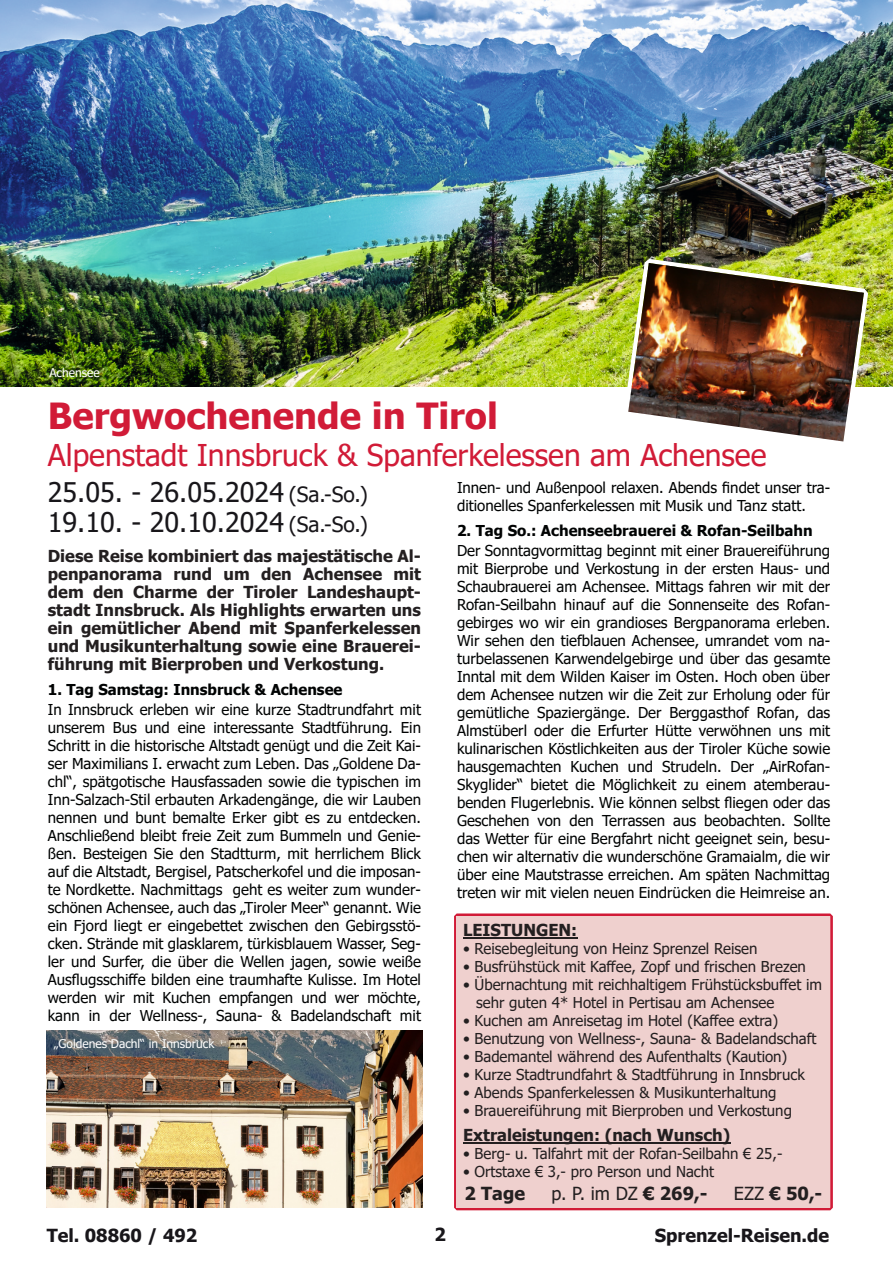
<style>
.page{position:relative;width:893px;height:1263px;background:#fff}
.page>*{position:absolute;margin:0;border:0;box-sizing:border-box;transform-origin:0 0}
.t1{font:700 36px "Tahoma";color:#d11b37}
.t2{font:30px "Tahoma";color:#d11b37}
.t3{font:27px/30px "Tahoma";color:#18161a}
.t4{font:700 18px "Tahoma";color:#18161a}
.t5{font:18px "Tahoma";color:#231f20}
.t6{font:700 18px "Tahoma";color:#231f20}
.t7{font:700 16.5px/18px "Tahoma";color:#231f20;text-align:justify}
.t8{font:15px/18px "Tahoma";color:#010303;text-align:justify}
.t9{font:15px/18px "Tahoma";color:#231f20}
.t10{font:700 15px "Tahoma";color:#010303}
.t11{font:12px "Tahoma";color:#fff}
.s1{font-size:21px}
.s2{font-weight:700}
.s3{font-weight:400}
</style>
<div class="page">
<svg style="left:454px;top:913px;width:379px;height:297px;background:#d73d54"></svg>
<div style="left:457px;top:916px;width:373px;height:292px;background:#efd0ce"></div>
<hr style="left:463px;top:937px;width:114px;height:2px;background:#231f20">
<hr style="left:463px;top:1142px;width:267px;height:2px;background:#231f20">
<img style="left:47px;top:1030px;width:375px;height:178px">
<img style="left:0;top:0;width:893px;height:387px">
<img style="left:624px;top:259px;width:244px;height:183px">
<img style="left:628px;top:263px;width:236px;height:178px">
<p class="t11" style="left:49px;top:368px;width:52px">Achensee</p>
<h1 class="t1" style="left:48px;top:401px;width:452px">Bergwochenende in Tirol</h1>
<h2 class="t2" style="left:48px;top:443px;width:720px">Alpenstadt Innsbruck &amp; Spanferkelessen am Achensee</h2>
<h3 class="t3" style="left:48px;top:480px;width:322px">25.05. - 26.05.2024 <span class="s1">(Sa.-So.)<br></span>19.10. - 20.10.2024 <span class="s1">(Sa.-So.)</span></h3>
<p class="t7" style="left:48px;top:548px;width:375px">Diese Reise kombiniert das majestätische Al‐ penpanorama rund um den Achensee mit dem den Charme der Tiroler Landeshaupt‐ stadt Innsbruck. Als Highlights erwarten uns ein gemütlicher Abend mit Spanferkelessen und Musikunterhaltung sowie eine Brauerei‐ führung mit Bierproben und Verkostung.</p>
<p class="t10" style="left:48px;top:684px;width:296px">1. Tag Samstag: Innsbruck &amp; Achensee</p>
<p class="t8" style="left:48px;top:702px;width:375px">In Innsbruck erleben wir eine kurze Stadtrundfahrt mit unserem Bus und eine interessante Stadtführung. Ein Schritt in die historische Altstadt genügt und die Zeit Kai‐ ser Maximilians I. erwacht zum Leben. Das „Goldene Da‐ chl“, spätgotische Hausfassaden sowie die typischen im Inn-Salzach-Stil erbauten Arkadengänge, die wir Lauben nennen und bunt bemalte Erker gibt es zu entdecken.<br>Anschließend bleibt freie Zeit zum Bummeln und Genie‐ ßen. Besteigen Sie den Stadtturm, mit herrlichem Blick auf die Altstadt, Bergisel, Patscherkofel und die imposan‐ te Nordkette. Nachmittags geht es weiter zum wunder‐ schönen Achensee, auch das „Tiroler Meer“ genannt. Wie ein Fjord liegt er eingebettet zwischen den Gebirgsstö‐ cken. Strände mit glasklarem, türkisblauem Wasser, Seg‐ ler und Surfer, die über die Wellen jagen, sowie weiße Ausflugsschiffe bilden eine traumhafte Kulisse. Im Hotel werden wir mit Kuchen empfangen und wer möchte, kann in der Wellness-, Sauna- &amp; Badelandschaft mit</p>
<p class="t11" style="left:54px;top:1038px;width:162px">„Goldenes Dachl“ in Innsbruck</p>
<p class="t8" style="left:457px;top:480px;width:375px">Innen- und Außenpool relaxen. Abends findet unser tra‐ ditionelles Spanferkelessen mit Musik und Tanz statt.</p>
<p class="t10" style="left:457px;top:525px;width:357px">2. Tag So.: Achenseebrauerei &amp; Rofan-Seilbahn</p>
<p class="t8" style="left:457px;top:542px;width:375px">Der Sonntagvormittag beginnt mit einer Brauereiführung mit Bierprobe und Verkostung in der ersten Haus- und Schaubrauerei am Achensee. Mittags fahren wir mit der Rofan-Seilbahn hinauf auf die Sonnenseite des Rofan&shy;gebirges wo wir ein grandioses Bergpanorama erleben.<br>Wir sehen den tiefblauen Achensee, umrandet vom na‐ turbelassenen Karwendelgebirge und über das gesamte Inntal mit dem Wilden Kaiser im Osten. Hoch oben über dem Achensee nutzen wir die Zeit zur Erholung oder für gemütliche Spaziergänge. Der Berggasthof Rofan, das Almstüberl oder die Erfurter Hütte verwöhnen uns mit kulinarischen Köstlichkeiten aus der Tiroler Küche sowie hausgemachten Kuchen und Strudeln. Der „AirRofan-Skyglider“ bietet die Möglichkeit zu einem atemberau‐ benden Flugerlebnis. Wie können selbst fliegen oder das Geschehen von den Terrassen aus beobachten. Sollte das Wetter für eine Bergfahrt nicht geeignet sein, besu‐ chen wir alternativ die wunderschöne Gramaialm, die wir über eine Mautstrasse erreichen. Am späten Nachmittag treten wir mit vielen neuen Eindrücken die Heimreise an.</p>
<p class="t7" style="left:463px;top:922px;width:116px">LEISTUNGEN:</p>
<p class="t9" style="left:463px;top:941px;width:296px">• Reisebegleitung von Heinz Sprenzel Reisen</p>
<p class="t9" style="left:463px;top:959px;width:344px">• Busfrühstück mit Kaffee, Zopf und frischen Brezen</p>
<p class="t9" style="left:476px;top:977px;width:347px;text-indent:-13px">• Übernachtung mit reichhaltigem Frühstücksbuffet im sehr guten 4* Hotel in Pertisau am Achensee</p>
<p class="t9" style="left:463px;top:1013px;width:317px">• Kuchen am Anreisetag im Hotel (Kaffee extra)</p>
<p class="t9" style="left:463px;top:1031px;width:355px">• Benutzung von Wellness-, Sauna- &amp; Badelandschaft</p>
<p class="t9" style="left:463px;top:1049px;width:326px">• Bademantel während des Aufenthalts (Kaution)</p>
<p class="t9" style="left:463px;top:1067px;width:343px">• Kurze Stadtrundfahrt &amp; Stadtführung in Innsbruck</p>
<p class="t9" style="left:463px;top:1085px;width:315px">• Abends Spanferkelessen &amp; Musikunterhaltung</p>
<p class="t9" style="left:463px;top:1103px;width:330px">• Brauereiführung mit Bierproben und Verkostung</p>
<p class="t7" style="left:463px;top:1128px;width:269px">Extraleistungen: (nach Wunsch)</p>
<p class="t9" style="left:463px;top:1146px;width:321px">• Berg- u. Talfahrt mit der Rofan-Seilbahn € 25,-</p>
<p class="t9" style="left:463px;top:1164px;width:253px">• Ortstaxe € 3,- pro Person und Nacht</p>
<p class="t6" style="left:464px;top:1186px;width:62px">2 Tage</p>
<p class="t5" style="left:551px;top:1186px;width:158px">p. P. im DZ <span class="s2">€ 269,-</span></p>
<p class="t6" style="left:734px;top:1186px;width:90px"><span class="s3">EZZ</span> € 50,-</p>
<p class="t4" style="left:47px;top:1228px;width:152px">Tel. 08860 / 492</p>
<p class="t4" style="left:434px;top:1227px;width:13px">2</p>
<p class="t4" style="left:655px;top:1228px;width:176px">Sprenzel-Reisen.de</p>
</div>
